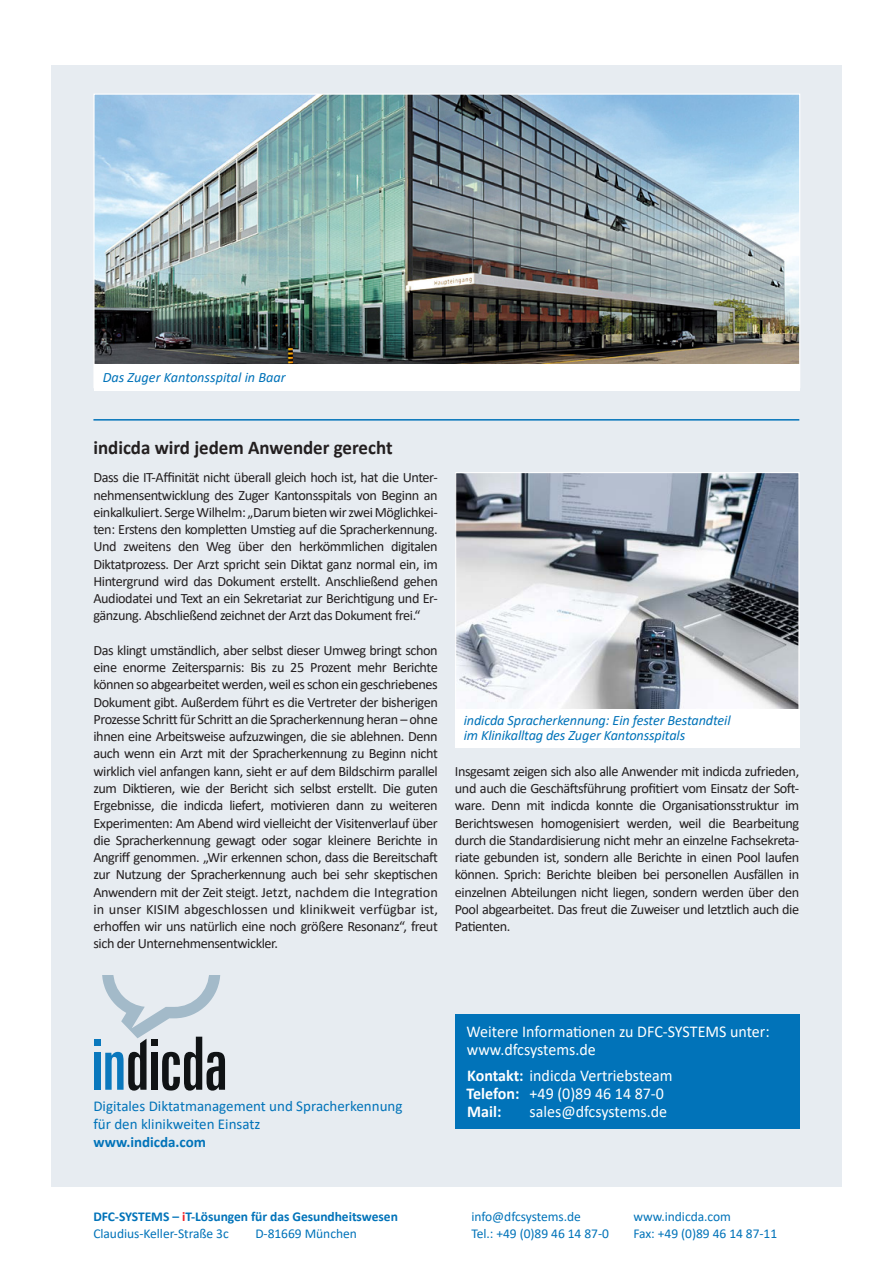
<style>
.page{position:relative;width:893px;height:1263px;background:#fff}
.page>*{position:absolute;margin:0;border:0;box-sizing:border-box;transform-origin:0 0}
.t1{font:700 19.5px "Calibri";color:#231f20}
.t2{font:16.5px/18px "Calibri";color:#fff}
.t3{font:700 16.5px "Calibri";color:#fff}
.t4{font:15px/18px "Calibri";color:#0173b9}
.t5{font:700 15px "Calibri";color:#0173b9}
.t6{font:14.25px/17.2px "Calibri";letter-spacing:-.03em;color:#231f20;text-align:justify}
.t7{font:italic 14.25px/15px "Calibri";letter-spacing:-.01em;color:#0173b9}
.t8{font:13.5px "Calibri";letter-spacing:-.005em;color:#0173b9}
.t9{font:700 13.5px "Calibri";letter-spacing:-.005em;color:#0173b9}
.s1{color:#221e1f}
.s2{font-weight:700}
.s3{color:#ee1d23}
</style>
<div class="page">
<div style="left:51px;top:65px;width:791px;height:1121px;background:#e7ecf1"></div>
<hr style="left:93px;top:419px;width:706px;height:2px;background:#0173b9">
<img style="left:457px;top:474px;width:340px;height:235px">
<div style="left:455px;top:709px;width:344px;height:38px;background:#fff"></div>
<img style="left:95px;top:96px;width:703px;height:268px">
<div style="left:94px;top:364px;width:706px;height:27px;background:#fff"></div>
<div style="left:455px;top:1015px;width:345px;height:114px;background:#0173b9"></div>
<div style="left:94px;top:1039px;width:7px;height:6px;background:#0a78bd"></div>
<div style="left:94px;top:1053px;width:7px;height:37px;background:#0a78bd"></div>
<svg style="left:102px;top:976px;width:123px;height:114px"></svg>
<p class="t7" style="left:103px;top:369px;width:185px">Das Zuger Kantonsspital in Baar</p>
<p class="t1" style="left:93px;top:434px;width:301px">indicda wird jedem Anwender gerecht</p>
<p class="t6" style="left:93px;top:469px;width:346px">Dass die IT-Affinität nicht überall gleich hoch ist, hat die Unter&shy;nehmensentwicklung des Zuger Kantonsspitals von Beginn an einkalkuliert. Serge Wilhelm: „Darum bieten wir zwei Möglichkei&shy;ten: Erstens den kompletten Umstieg auf die Spracherkennung.<br>Und zweitens den Weg über den herkömmlichen digitalen Diktatprozess. Der Arzt spricht sein Diktat ganz normal ein, im Hintergrund wird das Dokument erstellt. Anschließend gehen Audiodatei und Text an ein Sekretariat zur Berichtigung und Er&shy;gänzung. Abschließend zeichnet der Arzt das Dokument frei.“</p>
<p class="t6" style="left:93px;top:641px;width:346px">Das klingt umständlich, aber selbst dieser Umweg bringt schon eine enorme Zeitersparnis: Bis zu 25 Prozent mehr Berichte können so abgearbeitet werden, weil es schon ein geschriebenes Dokument gibt. Außerdem führt es die Vertreter der bisherigen Prozesse Schritt für Schritt an die Spracherkennung heran – ohne ihnen eine Arbeitsweise aufzuzwingen, die sie ablehnen. Denn auch wenn ein Arzt mit der Spracherkennung zu Beginn nicht wirklich viel anfangen kann, sieht er auf dem Bildschirm parallel zum Diktieren, wie der Bericht sich selbst erstellt. Die guten Ergebnisse, die indicda liefert, motivieren dann zu weiteren Experimenten: Am Abend wird vielleicht der Visitenverlauf über die Spracherkennung gewagt oder sogar kleinere Berichte in Angriff genommen. „Wir erkennen schon, dass die Bereitschaft zur Nutzung der Spracherkennung auch bei sehr skeptischen Anwendern mit der Zeit steigt. <span class="s1">Jetzt, nachdem die Integration in unser KISIM abgeschlossen und klinikweit verfügbar ist</span>, erhoffen wir uns natürlich eine noch größere Resonanz“, freut sich der Unternehmensentwickler.</p>
<p class="t7" style="left:464px;top:712px;width:268px">indicda Spracherkennung: Ein fester Bestandteil im Klinikalltag des Zuger Kantonsspitals</p>
<p class="t6" style="left:455px;top:762px;width:346px">Insgesamt zeigen sich also alle Anwender mit indicda zufrieden, und auch die Geschäftsführung profitiert vom Einsatz der Soft&shy;ware. Denn mit indicda konnte die Organisationsstruktur im Berichtswesen homogenisiert werden, weil die Bearbeitung durch die Standardisierung nicht mehr an einzelne Fachsekreta&shy;riate gebunden ist, sondern alle Berichte in einen Pool laufen können. Sprich: Berichte bleiben bei personellen Ausfällen in einzelnen Abteilungen nicht liegen, sondern werden über den Pool abgearbeitet. Das freut die Zuweiser und letztlich auch die Patienten.</p>
<p class="t4" style="left:93px;top:1096px;width:311px">Digitales Diktatmanagement und Spracherkennung für den klinikweiten Einsatz</p>
<p class="t5" style="left:94px;top:1131px;width:114px">www.indicda.com</p>
<p class="t2" style="left:467px;top:1022px;width:305px">Weitere Informationen zu DFC-SYSTEMS unter: www.dfcsystems.de</p>
<p class="t2" style="left:467px;top:1066px;width:207px"><span class="s2">Kontakt:</span> indicda Vertriebsteam</p>
<p class="t2" style="left:467px;top:1084px;width:199px"><span class="s2">Telefon:</span> +49 (0)89 46 14 87-0</p>
<p class="t3" style="left:467px;top:1100px;width:36px">Mail:</p>
<p class="t2" style="left:530px;top:1102px;width:139px">sales@dfcsystems.de</p>
<p class="t9" style="left:93px;top:1207px;width:306px">DFC-SYSTEMS – <span class="s3">i</span>T-Lösungen für das Gesundheitswesen</p>
<p class="t8" style="left:471px;top:1207px;width:111px">info@dfcsystems.de</p>
<p class="t8" style="left:633px;top:1207px;width:99px">www.indicda.com</p>
<p class="t8" style="left:93px;top:1224px;width:137px">Claudius-Keller-Straße 3c</p>
<p class="t8" style="left:255px;top:1224px;width:103px">D-81669 München</p>
<p class="t8" style="left:471px;top:1224px;width:139px">Tel.: +49 (0)89 46 14 87-0</p>
<p class="t8" style="left:633px;top:1224px;width:145px">Fax: +49 (0)89 46 14 87-11</p>
</div>
